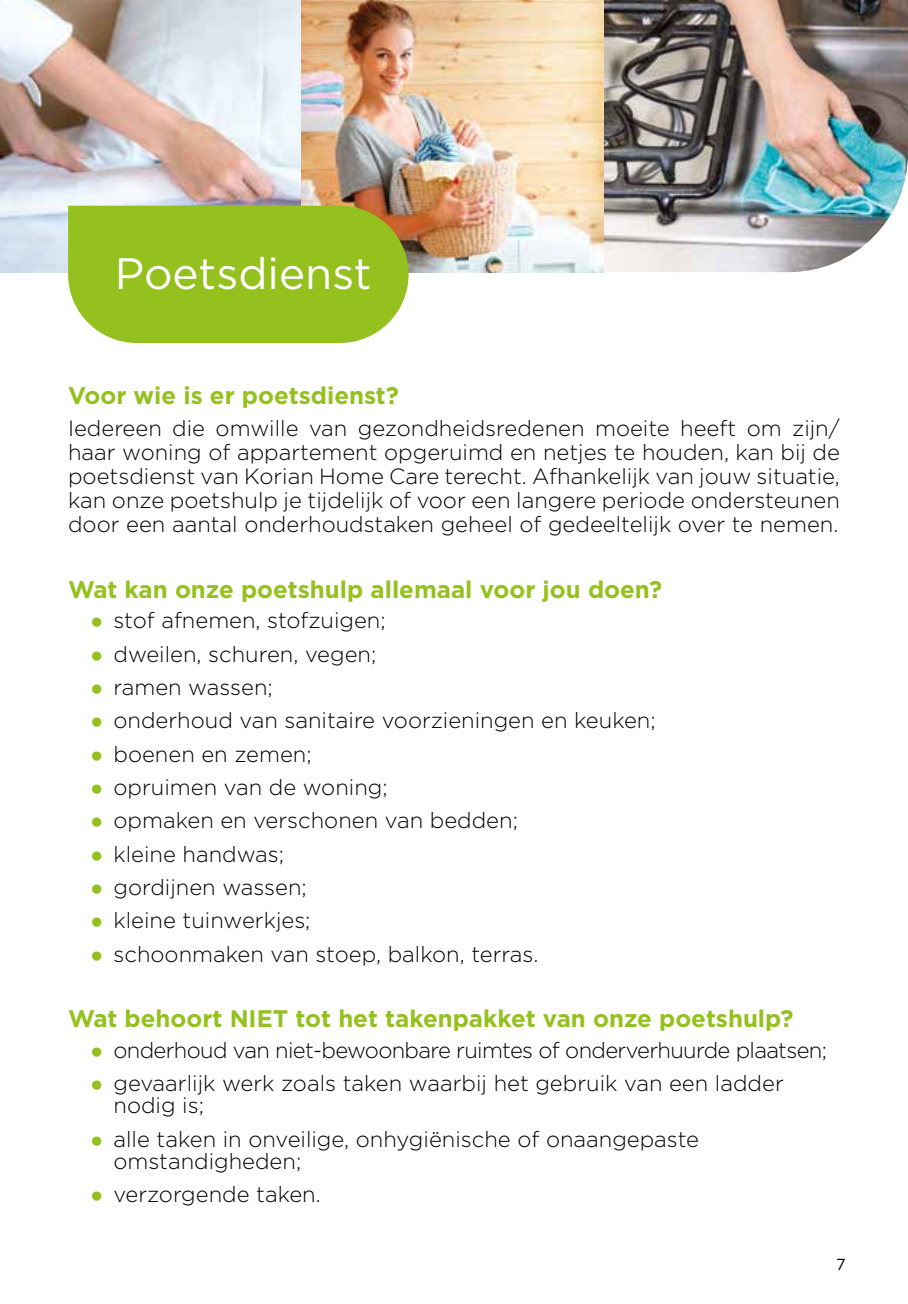
<style>
.page{position:relative;width:908px;height:1304px;background:#fff}
.page>*{position:absolute;margin:0;border:0;box-sizing:border-box;transform-origin:0 0}
.t1{font:44px "Gotham";color:#fff}
.t2{font:700 24px "Gotham";color:#95c11f}
.t3{font:300 22px/24px "Gotham";color:#000}
.t4{font:300 22px "Gotham";letter-spacing:-.03em;color:#000}
.t5{font:16px "Gotham";color:#000}
.s1{color:#95c11f}
</style>
<div class="page">
<img style="left:603px;top:0;width:304px;height:272px">
<img style="left:301px;top:0;width:302px;height:272px">
<img style="left:0;top:0;width:301px;height:272px">
<div style="left:68px;top:206px;width:340px;height:137px;background:#95c11f"></div>
<h1 class="t1" style="left:115px;top:245px;width:258px">Poetsdienst</h1>
<p class="t2" style="left:68px;top:379px;width:332px">Voor wie is er poetsdienst?</p>
<p class="t3" style="left:68px;top:416px;width:773px;text-align:justify">Iedereen die omwille van gezondheidsredenen moeite heeft om zijn/ haar woning of appartement opgeruimd en netjes te houden, kan bij de poetsdienst van Korian Home Care terecht. Afhankelijk van jouw situatie, kan onze poetshulp je tijdelijk of voor een langere periode ondersteunen door een aantal onderhoudstaken geheel of gedeeltelijk over te nemen.</p>
<p class="t2" style="left:68px;top:573px;width:595px">Wat kan onze poetshulp allemaal voor jou doen?</p>
<p class="t3" style="left:91px;top:608px;width:296px"><span class="s1">●</span> stof afnemen, stofzuigen;</p>
<p class="t3" style="left:91px;top:641px;width:287px"><span class="s1">●</span> dweilen, schuren, vegen;</p>
<p class="t3" style="left:91px;top:675px;width:183px"><span class="s1">●</span> ramen wassen;</p>
<p class="t3" style="left:91px;top:708px;width:566px"><span class="s1">●</span> onderhoud van sanitaire voorzieningen en keuken;</p>
<p class="t3" style="left:91px;top:741px;width:222px"><span class="s1">●</span> boenen en zemen;</p>
<p class="t3" style="left:91px;top:775px;width:298px"><span class="s1">●</span> opruimen van de woning;</p>
<p class="t3" style="left:91px;top:808px;width:428px"><span class="s1">●</span> opmaken en verschonen van bedden;</p>
<p class="t3" style="left:91px;top:841px;width:195px"><span class="s1">●</span> kleine handwas;</p>
<p class="t3" style="left:91px;top:875px;width:217px"><span class="s1">●</span> gordijnen wassen;</p>
<p class="t3" style="left:91px;top:908px;width:221px"><span class="s1">●</span> kleine tuinwerkjes;</p>
<p class="t3" style="left:91px;top:941px;width:449px"><span class="s1">●</span> schoonmaken van stoep, balkon, terras.</p>
<p class="t2" style="left:68px;top:1003px;width:726px">Wat behoort NIET tot het takenpakket van onze poetshulp?</p>
<p class="t4" style="left:91px;top:1036px;width:737px"><span class="s1">●</span> onderhoud van niet-bewoonbare ruimtes of onderverhuurde plaatsen;</p>
<p class="t3" style="left:113px;top:1072px;width:671px;line-height:22px;text-indent:-23px"><span class="s1">●</span> gevaarlijk werk zoals taken waarbij het gebruik van een ladder nodig is;</p>
<p class="t3" style="left:113px;top:1127px;width:586px;line-height:22px;text-indent:-23px"><span class="s1">●</span> alle taken in onveilige, onhygiënische of onaangepaste omstandigheden;</p>
<p class="t3" style="left:91px;top:1182px;width:231px"><span class="s1">●</span> verzorgende taken.</p>
<p class="t5" style="left:835px;top:1254px;width:11px">7</p>
</div>
